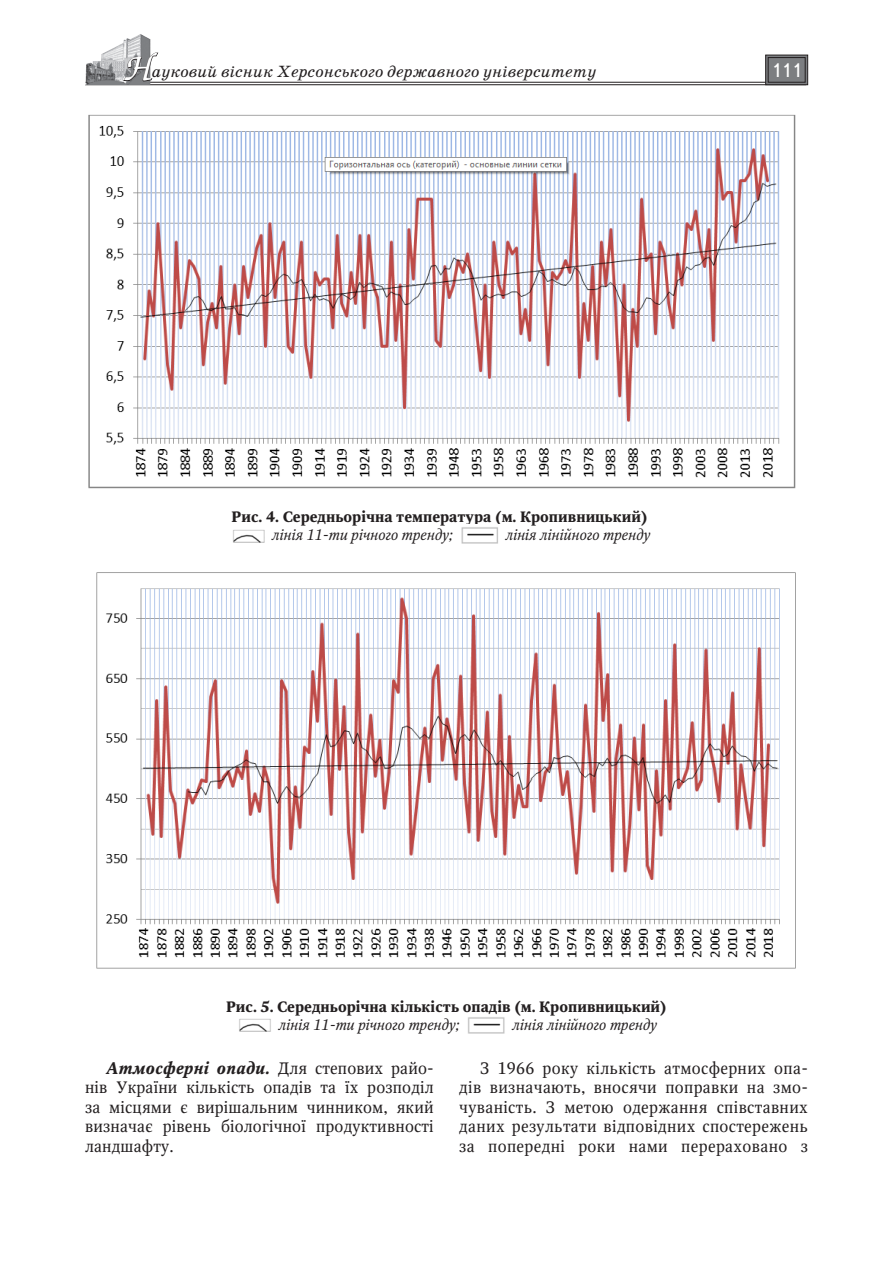
<style>
.page{position:relative;width:893px;height:1263px;background:#fff}
.page>*{position:absolute;margin:0;border:0;box-sizing:border-box;transform-origin:0 0}
.t1{font:19.5px "Ukrainian Text";color:#fff}
.Текст_основной{font:16.5px/19.5px "Octava";letter-spacing:.015em;color:#231f20;text-align:justify}
.t2{font:italic 16.5px "School Book C";color:#231f20}
.Рисунок{font:700 15px "Octava";color:#231f20}
.Рисунок-2{font:italic 15px "Octava";color:#231f20}
.s1{font-family:"Zapf Chancer";font-style:normal;font-size:30px;color:#fff}
.s2{font-weight:700;font-style:italic}
</style>
<div class="page">
<hr style="left:85px;top:82px;width:721px;height:1px;background:#231f20">
<hr style="left:85px;top:84px;width:721px;height:1px;background:#231f20">
<img style="left:85px;top:34px;width:66px;height:50px">
<svg style="left:123px;top:52px;width:36px;height:30px"></svg>
<svg style="left:765px;top:55px;width:43px;height:30px"></svg>
<div style="left:768px;top:57px;width:37px;height:25px;border:1px solid #231f20"></div>
<img style="left:233px;top:529px;width:32px;height:14px">
<img style="left:461px;top:527px;width:37px;height:17px">
<img style="left:88px;top:114px;width:708px;height:375px">
<img style="left:239px;top:1018px;width:32px;height:14px">
<img style="left:468px;top:1017px;width:37px;height:17px">
<img style="left:96px;top:572px;width:700px;height:397px">
<p class="t2" style="left:124px;top:62px;width:474px"><span class="s1">Н</span>ауковий вісник Херсонського державного університету</p>
<p class="t1" style="left:771px;top:60px;width:32px">111</p>
<p class="Рисунок" style="left:232px;top:507px;width:418px">Рис. 4. Середньорічна температура (м. Кропивницький)</p>
<p class="Рисунок-2" style="left:272px;top:526px;width:182px">лінія 11-ти річного тренду;</p>
<p class="Рисунок-2" style="left:505px;top:526px;width:146px">лінія лінійного тренду</p>
<p class="Рисунок" style="left:226px;top:997px;width:442px">Рис. 5. Середньорічна кількість опадів (м. Кропивницький)</p>
<p class="Рисунок-2" style="left:279px;top:1015px;width:182px">лінія 11-ти річного тренду;</p>
<p class="Рисунок-2" style="left:512px;top:1015px;width:146px">лінія лінійного тренду</p>
<p class="Текст_основной" style="left:85px;top:1058px;width:350px;text-indent:21px"><span class="s2">Атмосферні опади.</span> Для степових райо&shy;нів України кількість опадів та їх розподіл за місцями є вирішальним чинником, який визначає рівень біологічної продуктивності ландшафту.</p>
<p class="Текст_основной" style="left:459px;top:1058px;width:350px;text-indent:21px">З 1966 року кількість атмосферних опа&shy;дів визначають, вносячи поправки на змо&shy;чуваність. З метою одержання співставних даних результати відповідних спостережень за попередні роки нами перераховано з</p>
</div>
